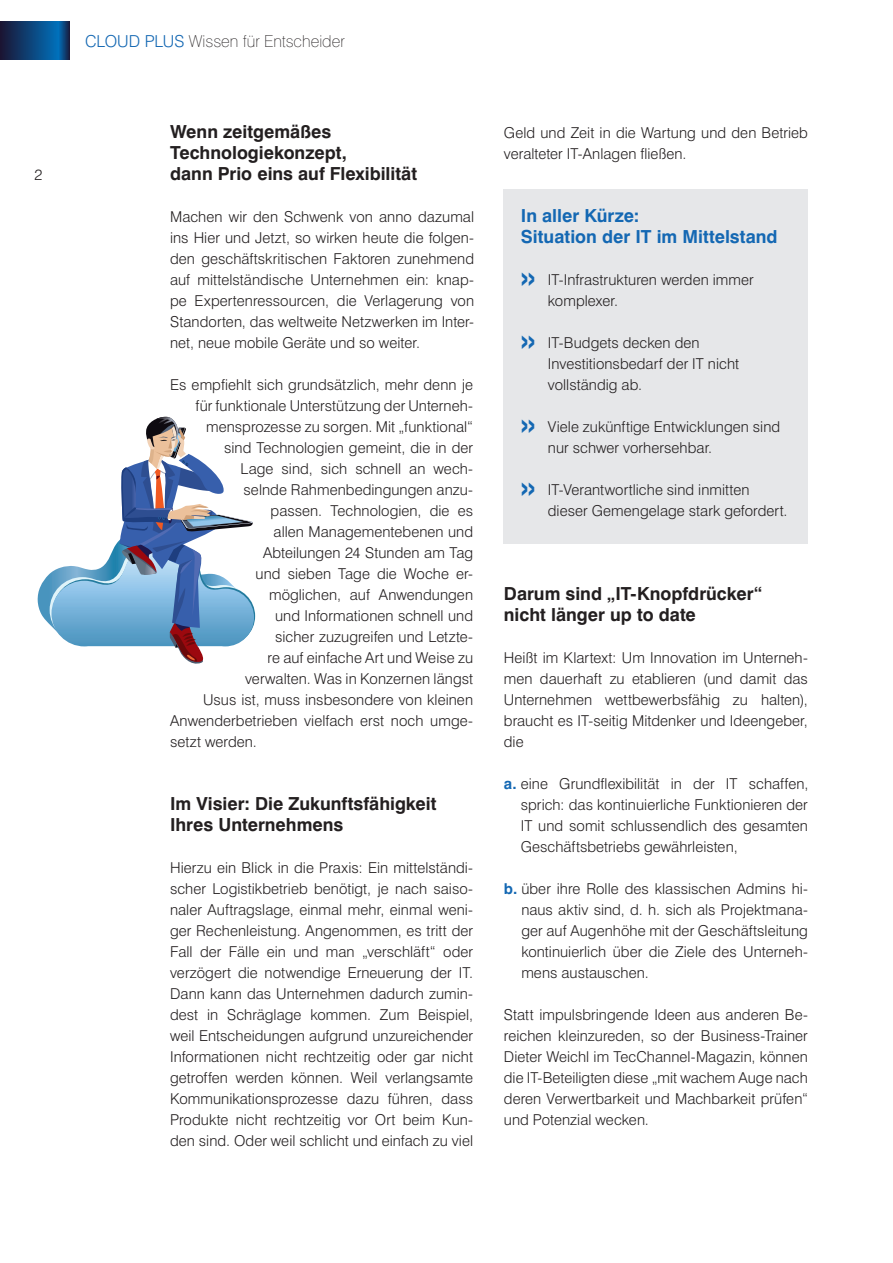
<style>
.page{position:relative;width:893px;height:1263px;background:#fff}
.page>*{position:absolute;margin:0;border:0;box-sizing:border-box;transform-origin:0 0}
.t1{font:700 18px/21px "Swiss 721 BT";color:#231f20}
.t2{font:700 18px/21px "Swiss 721 BT";color:#1468b3}
.t3{font:100 16.5px "Swiss 721 BT";color:#231f20}
.t4{font:300 15px/21px "Swiss 721 BT";letter-spacing:.005em;color:#231f20;text-align:justify}
.s1{font-weight:300;color:#1468b3}
.s2{font-weight:700;font-size:33px;color:#1468b3}
.s3{font-weight:700;color:#1468b3}
</style>
<div class="page">
<svg style="left:0;top:21px;width:69px;height:39px;background:#0d4277"></svg>
<div style="left:504px;top:189px;width:304px;height:355px;background:#e6e7e9"></div>
<svg style="left:37px;top:417px;width:218px;height:247px"></svg>
<p class="t4" style="left:35px;top:164px;width:9px">2</p>
<p class="t3" style="left:85px;top:31px;width:261px"><span class="s1">CLOUD PLUS</span> Wissen für Entscheider</p>
<p class="t1" style="left:170px;top:121px;width:248px">Wenn zeitgemäßes<br>Technologiekonzept,<br>dann Prio eins auf Flexibilität</p>
<p class="t4" style="left:170px;top:206px;width:306px">Machen wir den Schwenk von anno dazumal ins Hier und Jetzt, so wirken heute die folgen&shy;den geschäftskritischen Faktoren zunehmend auf mittelständische Unternehmen ein: knap&shy;pe Expertenressourcen, die Verlagerung von Standorten, das weltweite Netzwerken im Inter&shy;net, neue mobile Geräte und so weiter.</p>
<p class="t4" style="left:170px;top:374px;width:304px">Es empfiehlt sich grundsätzlich, mehr denn je</p>
<p class="t4" style="left:196px;top:395px;width:279px">für funktionale Unterstützung der Unterneh-</p>
<p class="t4" style="left:206px;top:416px;width:269px">mensprozesse zu sorgen. Mit „funktional“</p>
<p class="t4" style="left:224px;top:437px;width:251px">sind Technologien gemeint, die in der</p>
<p class="t4" style="left:241px;top:458px;width:234px">Lage sind, sich schnell an wech-</p>
<p class="t4" style="left:244px;top:479px;width:231px">selnde Rahmenbedingungen anzu-</p>
<p class="t4" style="left:271px;top:500px;width:204px">passen. Technologien, die es</p>
<p class="t4" style="left:274px;top:521px;width:201px">allen Managementebenen und</p>
<p class="t4" style="left:263px;top:542px;width:211px">Abteilungen 24 Stunden am Tag</p>
<p class="t4" style="left:256px;top:563px;width:219px">und sieben Tage die Woche er-</p>
<p class="t4" style="left:269px;top:584px;width:206px">möglichen, auf Anwendungen</p>
<p class="t4" style="left:275px;top:605px;width:200px">und Informationen schnell und</p>
<p class="t4" style="left:275px;top:626px;width:199px">sicher zuzugreifen und Letzte-</p>
<p class="t4" style="left:268px;top:647px;width:207px">re auf einfache Art und Weise zu</p>
<p class="t4" style="left:245px;top:668px;width:229px">verwalten. Was in Konzernen längst</p>
<p class="t4" style="left:203px;top:689px;width:271px">Usus ist, muss insbesondere von kleinen</p>
<p class="t4" style="left:170px;top:710px;width:304px">Anwenderbetrieben vielfach erst noch umge-</p>
<p class="t4" style="left:170px;top:731px;width:88px">setzt werden.</p>
<p class="t1" style="left:170px;top:793px;width:268px">Im Visier: Die Zukunftsfähigkeit<br>Ihres Unternehmens</p>
<p class="t4" style="left:170px;top:857px;width:305px">Hierzu ein Blick in die Praxis: Ein mittelständi&shy;scher Logistikbetrieb benötigt, je nach saiso&shy;naler Auftragslage, einmal mehr, einmal weni&shy;ger Rechenleistung. Angenommen, es tritt der Fall der Fälle ein und man „verschläft“ oder verzögert die notwendige Erneuerung der IT.<br>Dann kann das Unternehmen dadurch zumin&shy;dest in Schräglage kommen. Zum Beispiel, weil Entscheidungen aufgrund unzureichender Informationen nicht rechtzeitig oder gar nicht getroffen werden können. Weil verlangsamte Kommunikationsprozesse dazu führen, dass Produkte nicht rechtzeitig vor Ort beim Kun&shy;den sind. Oder weil schlicht und einfach zu viel</p>
<p class="t4" style="left:504px;top:122px;width:306px">Geld und Zeit in die Wartung und den Betrieb veralteter IT-Anlagen fließen.</p>
<p class="t2" style="left:521px;top:205px;width:258px">In aller Kürze:<br>Situation der IT im Mittelstand</p>
<p class="t4" style="left:548px;top:269px;width:207px;text-indent:-27px"><span class="s2">»</span> IT-Infrastrukturen werden immer komplexer.</p>
<p class="t4" style="left:548px;top:332px;width:193px;text-align:left;text-indent:-27px"><span class="s2">»</span> IT-Budgets decken den<br>Investitionsbedarf der IT nicht vollständig ab.</p>
<p class="t4" style="left:548px;top:416px;width:234px;text-indent:-27px"><span class="s2">»</span> Viele zukünftige Entwicklungen sind nur schwer vorhersehbar.</p>
<p class="t4" style="left:548px;top:479px;width:241px;text-indent:-27px"><span class="s2">»</span> IT-Verantwortliche sind inmitten dieser Gemengelage stark gefordert.</p>
<p class="t1" style="left:504px;top:583px;width:260px">Darum sind „IT-Knopfdrücker“ nicht länger up to date</p>
<p class="t4" style="left:504px;top:647px;width:306px">Heißt im Klartext: Um Innovation im Unterneh&shy;men dauerhaft zu etablieren (und damit das Unternehmen wettbewerbsfähig zu halten), braucht es IT-seitig Mitdenker und Ideengeber, die</p>
<p class="t4" style="left:521px;top:773px;width:289px;text-indent:-17px"><span class="s3">a.</span> eine Grundflexibilität in der IT schaffen, sprich: das kontinuierliche Funktionieren der IT und somit schlussendlich des gesamten Geschäftsbetriebs gewährleisten,</p>
<p class="t4" style="left:521px;top:878px;width:288px;text-indent:-17px"><span class="s3">b.</span> über ihre Rolle des klassischen Admins hi&shy;naus aktiv sind, d. h. sich als Projektmana&shy;ger auf Augenhöhe mit der Geschäftsleitung kontinuierlich über die Ziele des Unterneh&shy;mens austauschen.</p>
<p class="t4" style="left:504px;top:1004px;width:306px">Statt impulsbringende Ideen aus anderen Be&shy;reichen kleinzureden, so der Business-Trainer Dieter Weichl im TecChannel-Magazin, können die IT-Beteiligten diese „mit wachem Auge nach deren Verwertbarkeit und Machbarkeit prüfen“ und Potenzial wecken.</p>
</div>
